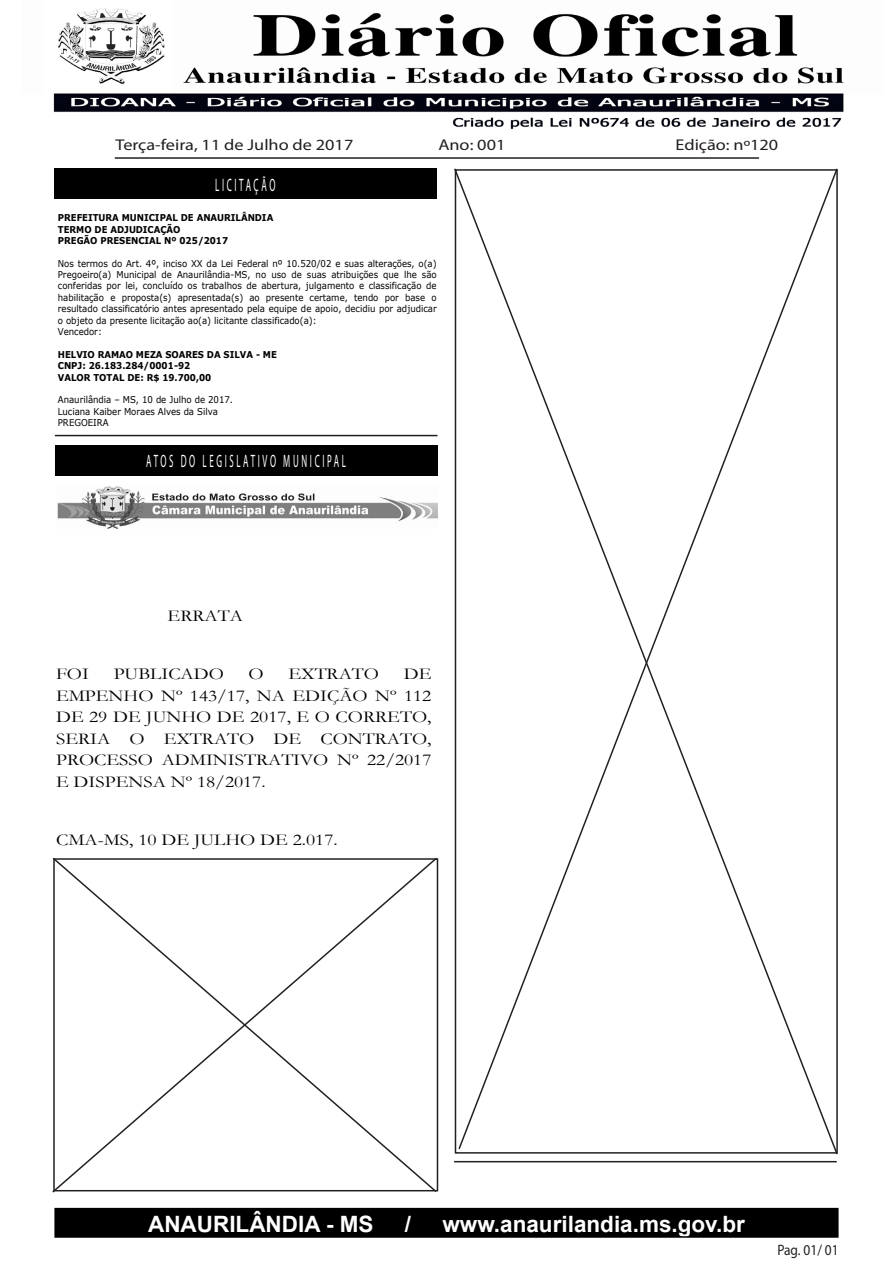
<style>
.page{position:relative;width:893px;height:1263px;background:#fff}
.page>*{position:absolute;margin:0;border:0;box-sizing:border-box;transform-origin:0 0}
.t1{font:700 22.5px "Arial";color:#fff}
.t2{font:18px "Myriad Pro";letter-spacing:.3em;color:#fff;scale:.49 1}
.t3{font:16.65px/21.5px "Garamond";color:#000;text-align:justify;scale:1.17 1}
.t4{font:15.6px "Myriad Pro";color:#231f20;scale:1.17 1}
.t5{font:15.15px "Myriad Pro";color:#231f20;scale:.89 1}
.t6{font:9.45px/11.4px "Verdana";letter-spacing:-.005em;color:#000;scale:.91 1}
.t7{font:700 9.45px/11.4px "Verdana";color:#000;scale:.91 1}
</style>
<div class="page">
<img style="left:53px;top:8px;width:791px;height:122px">
<div style="left:55px;top:1208px;width:783px;height:29px;background:#000"></div>
<div style="left:54px;top:1208px;width:784px;height:30px;border:2px solid #000"></div>
<hr style="left:115px;top:157px;width:644px;height:2px;background:#231f20">
<hr style="left:454px;top:1161px;width:383px;height:1px;background:#231f20">
<svg style="left:457px;top:168px;width:381px;height:983px"></svg>
<div style="left:54px;top:169px;width:383px;height:30px;background:#000"></div>
<hr style="left:55px;top:435px;width:382px;height:1px;background:#231f20">
<div style="left:55px;top:445px;width:382px;height:30px;background:#000"></div>
<img style="left:57px;top:486px;width:380px;height:43px">
<svg style="left:52px;top:857px;width:386px;height:336px"></svg>
<p class="t4" style="left:116px;top:135px;width:205px">Terça-feira, 11 de Julho de 2017</p>
<p class="t4" style="left:438px;top:135px;width:59px">Ano: 001</p>
<p class="t4" style="left:675px;top:135px;width:89px">Edição: nº120</p>
<p class="t2" style="left:215px;top:174px;width:125px">LICITAÇÃO</p>
<p class="t7" style="left:58px;top:212px;width:238px">PREFEITURA MUNICIPAL DE ANAURILÂNDIA<br>TERMO DE ADJUDICAÇÃO<br>PREGÃO PRESENCIAL Nº 025/2017</p>
<p class="t6" style="left:58px;top:257px;width:418px">Nos termos do Art. 4º, inciso XX da Lei Federal nº 10.520/02 e suas alterações, o(a)<br>Pregoeiro(a) Municipal de Anaurilândia-MS, no uso de suas atribuições que lhe são conferidas por lei, concluído os trabalhos de abertura, julgamento e classificação de habilitação e proposta(s) apresentada(s) ao presente certame, tendo por base o resultado classificatório antes apresentado pela equipe de apoio, decidiu por adjudicar o objeto da presente licitação ao(a) licitante classificado(a):<br>Vencedor:</p>
<p class="t7" style="left:58px;top:348px;width:242px">HELVIO RAMAO MEZA SOARES DA SILVA - ME<br>CNPJ: 26.183.284/0001-92<br>VALOR TOTAL DE: R$ 19.700,00</p>
<p class="t6" style="left:58px;top:394px;width:194px">Anaurilândia – MS, 10 de Julho de 2017.<br>Luciana Kaiber Moraes Alves da Silva<br>PREGOEIRA</p>
<p class="t2" style="left:146px;top:450px;width:409px">ATOS DO LEGISLATIVO MUNICIPAL</p>
<p class="t3" style="left:168px;top:605px;width:66px">ERRATA</p>
<p class="t3" style="left:56px;top:663px;width:30px">FOI</p>
<p class="t3" style="left:114px;top:663px;width:96px">PUBLICADO</p>
<p class="t3" style="left:249px;top:663px;width:14px">O</p>
<p class="t3" style="left:288px;top:663px;width:79px">EXTRATO</p>
<p class="t3" style="left:56px;top:663px;width:322px;text-indent:348px">DE EMPENHO Nº 143/17, NA EDIÇÃO Nº 112<br>DE 29 DE JUNHO DE 2017, E O CORRETO, SERIA O EXTRATO DE CONTRATO, PROCESSO ADMINISTRATIVO Nº 22/2017<br>E DISPENSA Nº 18/2017.</p>
<p class="t3" style="left:56px;top:828px;width:242px">CMA-MS, 10 DE JULHO DE 2.017.</p>
<p class="t1" style="left:148px;top:1208px;width:227px">ANAURILÂNDIA - MS</p>
<p class="t1" style="left:405px;top:1208px;width:8px">/</p>
<p class="t1" style="left:442px;top:1208px;width:304px">www.anaurilandia.ms.gov.br</p>
<p class="t5" style="left:777px;top:1240px;width:70px">Pag. 01/ 01</p>
</div>
